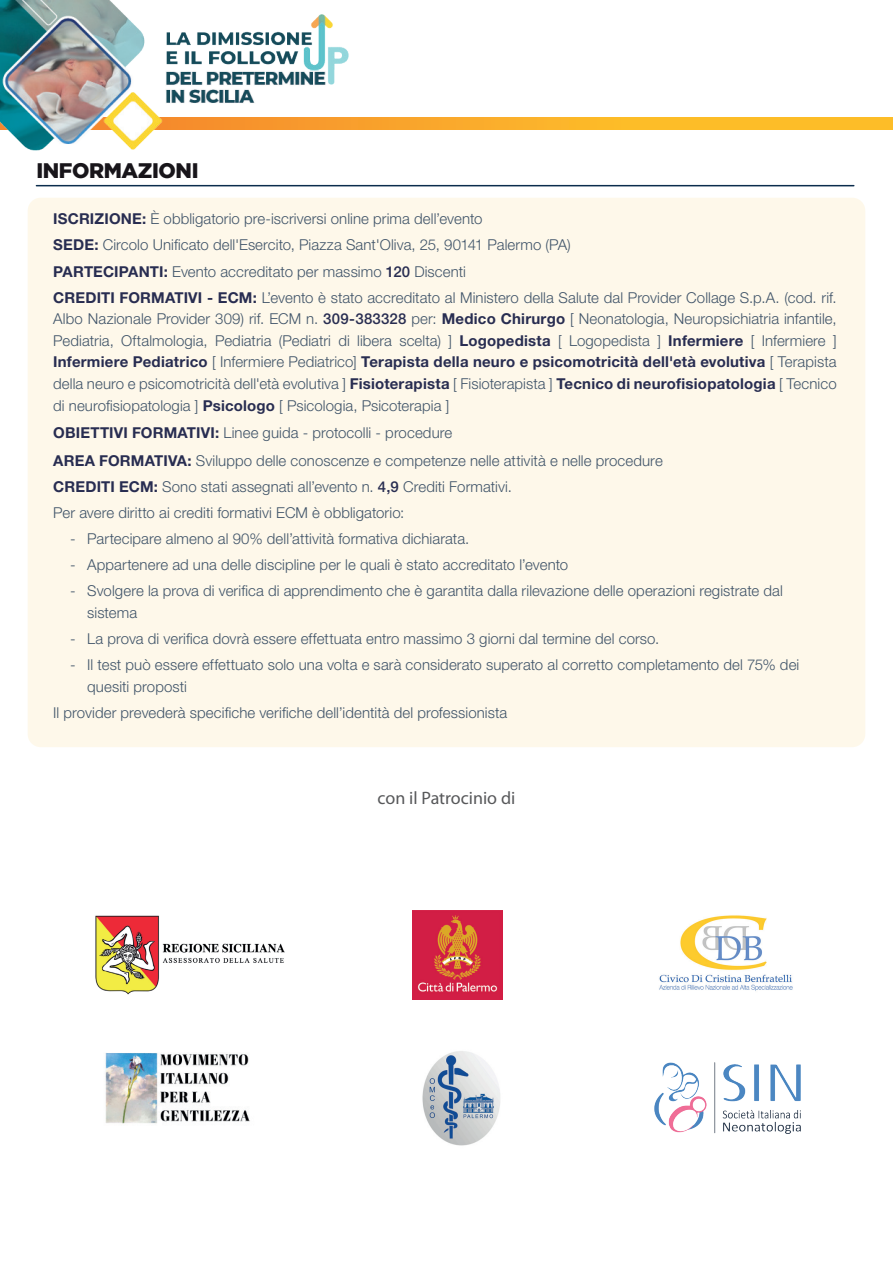
<style>
.page{position:relative;width:893px;height:1263px;background:#fff}
.page>*{position:absolute;margin:0;border:0;box-sizing:border-box;transform-origin:0 0}
.t1{font:900 21px "Gotham";letter-spacing:-.02em;color:#18151a}
.t2{font:18px "Myriad Pro";color:#57585a}
.t3{font:300 15px/21.6px "Helvetica Neue LT Std";letter-spacing:.005em;color:#405469}
.s1{font-weight:700;color:#282d51}
.s2{font-weight:500;color:#282d51}
</style>
<div class="page">
<svg style="left:365px;top:118px;width:528px;height:12px;background:#fbb529"></svg>
<img style="left:0;top:0;width:365px;height:151px">
<hr style="left:36px;top:185px;width:818px;height:1px;background:#0b2c4c">
<div style="left:28px;top:198px;width:837px;height:549px;background:#fef8ea;border-radius:13px"></div>
<img style="left:422px;top:1051px;width:78px;height:95px">
<img style="left:654px;top:1063px;width:147px;height:71px">
<img style="left:659px;top:915px;width:134px;height:76px">
<img style="left:105px;top:1053px;width:145px;height:71px">
<img style="left:413px;top:910px;width:89px;height:90px">
<img style="left:95px;top:915px;width:190px;height:80px">
<h1 class="t1" style="left:36px;top:159px;width:164px">INFORMAZIONI</h1>
<p class="t3" style="left:53px;top:206px;width:785px;line-height:26.1px"><span class="s1">ISCRIZIONE:</span> È obbligatorio pre-iscriversi online prima dell’evento<br><span class="s1">SEDE:</span> Circolo Unificato dell'Esercito, Piazza Sant'Oliva, 25, 90141 Palermo (PA)<br><span class="s1">PARTECIPANTI:</span> Evento accreditato per massimo <span class="s2">120</span> Discenti<br><span class="s1">CREDITI FORMATIVI - ECM:</span> L’evento è stato accreditato al Ministero della Salute dal Provider Collage S.p.A. (cod. rif.</p>
<p class="t3" style="left:53px;top:308px;width:785px;text-align:justify">Albo Nazionale Provider 309) rif. ECM n. <span class="s2">309-383328</span> per: <span class="s1">Medico Chirurgo</span> [ Neonatologia, Neuropsichiatria infantile, Pediatria, Oftalmologia, Pediatria (Pediatri di libera scelta) ] <span class="s1">Logopedista</span> [ Logopedista ] <span class="s1">Infermiere</span> [ Infermiere ] <span class="s1">Infermiere Pediatrico</span> [ Infermiere Pediatrico] <span class="s1">Terapista della neuro e psicomotricità dell'età evolutiva</span> [ Terapista della neuro e psicomotricità dell'età evolutiva ] <span class="s1">Fisioterapista</span> [ Fisioterapista ] <span class="s1">Tecnico di neurofisiopatologia</span> [ Tecnico di neurofisiopatologia ] <span class="s1">Psicologo</span> [ Psicologia, Psicoterapia ]</p>
<p class="t3" style="left:53px;top:419px;width:611px;line-height:27.6px"><span class="s1">OBIETTIVI FORMATIVI:</span> Linee guida - protocolli - procedure<br><span class="s1">AREA FORMATIVA:</span> Sviluppo delle conoscenze e competenze nelle attività e nelle procedure</p>
<p class="t3" style="left:53px;top:473px;width:460px;line-height:26.1px"><span class="s1">CREDITI ECM:</span> Sono stati assegnati all’evento n. <span class="s2">4,9</span> Crediti Formativi.<br>Per avere diritto ai crediti formativi ECM è obbligatorio:</p>
<p class="t3" style="left:70px;top:528px;width:401px">- Partecipare almeno al 90% dell’attività formativa dichiarata.</p>
<p class="t3" style="left:70px;top:554px;width:500px">- Appartenere ad una delle discipline per le quali è stato accreditato l’evento</p>
<p class="t3" style="left:87px;top:580px;width:697px;text-indent:-17px">- Svolgere la prova di verifica di apprendimento che è garantita dalla rilevazione delle operazioni registrate dal sistema</p>
<p class="t3" style="left:70px;top:628px;width:591px">- La prova di verifica dovrà essere effettuata entro massimo 3 giorni dal termine del corso.</p>
<p class="t3" style="left:87px;top:654px;width:714px;text-indent:-17px">- Il test può essere effettuato solo una volta e sarà considerato superato al corretto completamento del 75% dei quesiti proposti</p>
<p class="t3" style="left:53px;top:701px;width:456px">Il provider prevederà specifiche verifiche dell’identità del professionista</p>
<p class="t2" style="left:378px;top:787px;width:139px">con il Patrocinio di</p>
</div>
